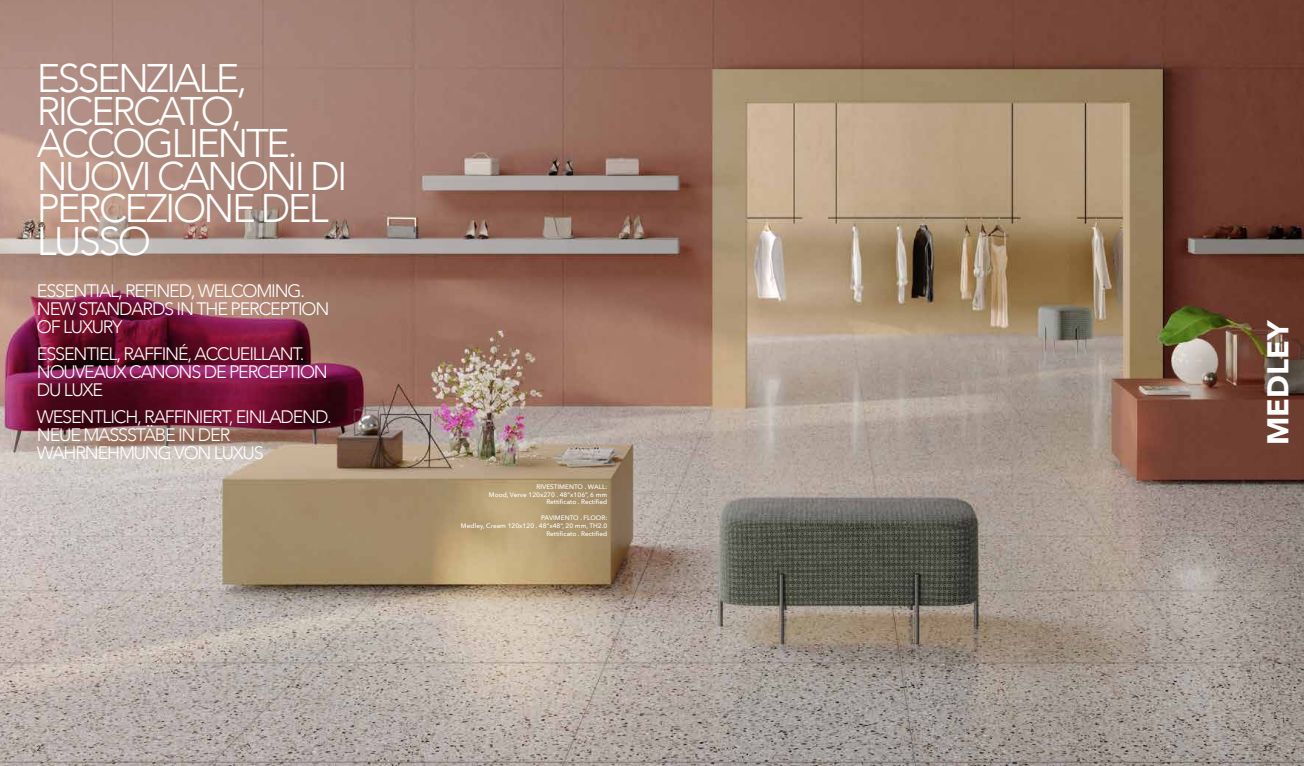
<style>
.page{position:relative;width:1304px;height:766px;background:#fff}
.page>*{position:absolute;margin:0;border:0;box-sizing:border-box;transform-origin:0 0}
.t1{font:300 39.8px/32.5px "Avenir";letter-spacing:-.065em;color:#fff}
.t2{font:900 30px "Avenir";color:#fff}
.t3{font:300 18px/18px "Avenir";letter-spacing:-.065em;color:#fff}
.t4{font:7.5px "Avenir Next";color:#000}
.t5{font:500 6.5px/7.8px "Avenir Next";color:#fff;text-align:right}
</style>
<div class="page">
<img style="left:0;top:0;width:1304px;height:765px">
<h1 class="t1" style="left:37px;top:62px;width:312px">ESSENZIALE,<br>RICERCATO,<br>ACCOGLIENTE.<br>NUOVI CANONI DI<br>PERCEZIONE DEL<br>LUSSO</h1>
<p class="t3" style="left:37px;top:282px;width:294px">ESSENTIAL, REFINED, WELCOMING.<br>NEW STANDARDS IN THE PERCEPTION<br>OF LUXURY</p>
<p class="t3" style="left:37px;top:345px;width:293px">ESSENTIEL, RAFFINÉ, ACCUEILLANT.<br>NOUVEAUX CANONS DE PERCEPTION<br>DU LUXE</p>
<p class="t3" style="left:37px;top:407px;width:297px">WESENTLICH, RAFFINIERT, EINLADEND.<br>NEUE MASSSTÄBE IN DER<br>WAHRNEHMUNG VON LUXUS</p>
<p class="t5" style="left:489px;top:482px;width:120px">RIVESTIMENTO . WALL:<br>Mood, Verve 120x270 . 48”x106”, 6 mm<br>Rettificato . Rectified</p>
<p class="t5" style="left:461px;top:513px;width:148px">PAVIMENTO . FLOOR:<br>Medley, Cream 120x120 . 48”x48”, 20 mm, TH2.0<br>Rettificato . Rectified</p>
<h2 class="t2" style="left:1252px;top:445px;width:127px;rotate:-90deg">MEDLEY</h2>
<p class="t4" style="left:37px;top:742px;width:6px">2</p>
<p class="t4" style="left:1263px;top:742px;width:6px">3</p>
</div>
